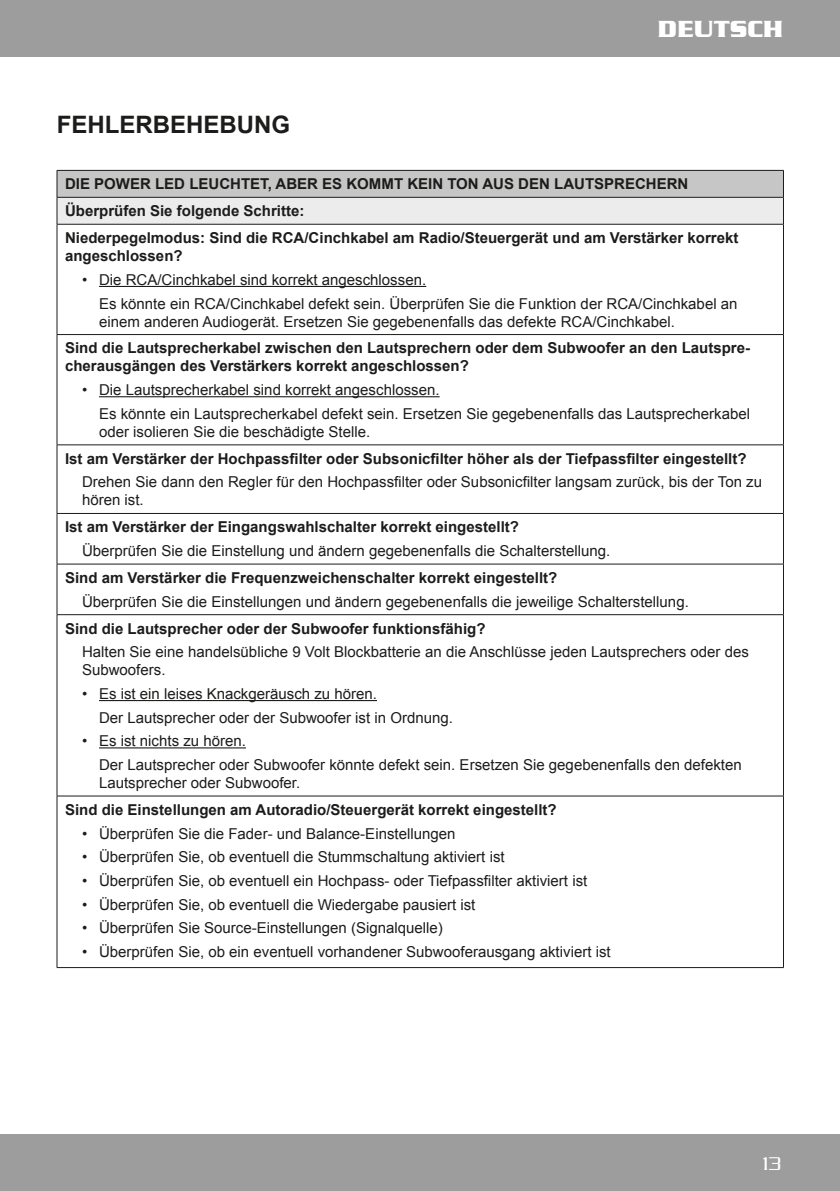
<style>
.page{position:relative;width:840px;height:1191px;background:#fff}
.page>*{position:absolute;margin:0;border:0;box-sizing:border-box;transform-origin:0 0}
.t1{font:700 24px "Arial";color:#1c1c1b}
.t2{font:700 24px "Serpentine";color:#fff}
.t3{font:300 20px "Serpentine";color:#fff}
.t4{font:15px/23.6px "Arial";color:#1c1c1b}
.t5{font:700 15px/27px "Arial";color:#1c1c1b}
</style>
<div class="page">
<div style="left:0;top:0;width:839px;height:57px;background:#9e9d9d"></div>
<div style="left:0;top:1134px;width:839px;height:57px;background:#9e9d9d"></div>
<div style="left:57px;top:170px;width:726px;height:27px;background:#c6c6c6"></div>
<div style="left:57px;top:197px;width:726px;height:27px;background:#edeced"></div>
<svg style="left:58px;top:285px;width:724px;height:512px"></svg>
<hr style="left:57px;top:224px;width:1px;height:110px;background:#1c1c1b">
<hr style="left:57px;top:335px;width:1px;height:109px;background:#1c1c1b">
<hr style="left:57px;top:445px;width:1px;height:68px;background:#1c1c1b">
<hr style="left:57px;top:514px;width:1px;height:50px;background:#1c1c1b">
<hr style="left:57px;top:564px;width:1px;height:50px;background:#1c1c1b">
<hr style="left:57px;top:615px;width:1px;height:180px;background:#1c1c1b">
<hr style="left:57px;top:796px;width:1px;height:171px;background:#1c1c1b">
<hr style="left:57px;top:170px;width:726px;height:1px;background:#1c1c1b">
<hr style="left:57px;top:224px;width:726px;height:1px;background:#1c1c1b">
<hr style="left:57px;top:334px;width:726px;height:1px;background:#1c1c1b">
<hr style="left:57px;top:444px;width:726px;height:1px;background:#1c1c1b">
<hr style="left:57px;top:513px;width:726px;height:1px;background:#1c1c1b">
<hr style="left:57px;top:564px;width:726px;height:1px;background:#1c1c1b">
<hr style="left:57px;top:614px;width:726px;height:1px;background:#1c1c1b">
<hr style="left:57px;top:795px;width:726px;height:1px;background:#1c1c1b">
<hr style="left:57px;top:967px;width:726px;height:1px;background:#1c1c1b">
<hr style="left:57px;top:197px;width:726px;height:1px;background:#1c1c1b">
<svg style="left:57px;top:171px;width:1px;height:53px"></svg>
<hr style="left:782px;top:224px;width:1px;height:110px;background:#1c1c1b">
<hr style="left:782px;top:335px;width:1px;height:109px;background:#1c1c1b">
<hr style="left:782px;top:445px;width:1px;height:68px;background:#1c1c1b">
<hr style="left:782px;top:514px;width:1px;height:50px;background:#1c1c1b">
<hr style="left:782px;top:564px;width:1px;height:50px;background:#1c1c1b">
<hr style="left:782px;top:615px;width:1px;height:180px;background:#1c1c1b">
<hr style="left:782px;top:796px;width:1px;height:171px;background:#1c1c1b">
<hr style="left:99px;top:286px;width:327px;height:1px;background:#1c1c1b">
<hr style="left:99px;top:396px;width:340px;height:1px;background:#1c1c1b">
<hr style="left:99px;top:700px;width:278px;height:1px;background:#1c1c1b">
<hr style="left:99px;top:747px;width:147px;height:1px;background:#1c1c1b">
<h1 class="t1" style="left:57px;top:109px;width:235px">FEHLERBEHEBUNG</h1>
<h1 class="t2" style="left:657px;top:13px;width:127px">DEUTSCH</h1>
<p class="t5" style="left:65px;top:171px;width:674px">DIE POWER LED LEUCHTET, ABER ES KOMMT KEIN TON AUS DEN LAUTSPRECHERN<br>Überprüfen Sie folgende Schritte:<br>Niederpegelmodus: Sind die RCA/Cinchkabel am Radio/Steuergerät und am Verstärker korrekt</p>
<p class="t5" style="left:65px;top:243px;width:119px">angeschlossen?</p>
<p class="t4" style="left:99px;top:268px;width:639px;text-indent:-17px">• Die RCA/Cinchkabel sind korrekt angeschlossen.<br>Es könnte ein RCA/Cinchkabel defekt sein. Überprüfen Sie die Funktion der RCA/Cinchkabel an</p>
<p class="t4" style="left:99px;top:310px;width:577px">einem anderen Audiogerät. Ersetzen Sie gegebenenfalls das defekte RCA/Cinchkabel.</p>
<p class="t5" style="left:65px;top:340px;width:686px;line-height:18px">Sind die Lautsprecherkabel zwischen den Lautsprechern oder dem Subwoofer an den Lautspre&shy;cherausgängen des Verstärkers korrekt angeschlossen?</p>
<p class="t4" style="left:99px;top:378px;width:652px;text-indent:-17px">• Die Lautsprecherkabel sind korrekt angeschlossen.<br>Es könnte ein Lautsprecherkabel defekt sein. Ersetzen Sie gegebenenfalls das Lautsprecherkabel</p>
<p class="t4" style="left:99px;top:420px;width:272px">oder isolieren Sie die beschädigte Stelle.</p>
<p class="t5" style="left:65px;top:445px;width:682px">Ist am Verstärker der Hochpassfilter oder Subsonicfilter höher als der Tiefpassfilter eingestellt?</p>
<p class="t4" style="left:82px;top:473px;width:681px;line-height:18px">Drehen Sie dann den Regler für den Hochpassfilter oder Subsonicfilter langsam zurück, bis der Ton zu hören ist.</p>
<p class="t5" style="left:65px;top:514px;width:455px">Ist am Verstärker der Eingangswahlschalter korrekt eingestellt?</p>
<p class="t4" style="left:82px;top:539px;width:529px">Überprüfen Sie die Einstellung und ändern gegebenenfalls die Schalterstellung.</p>
<p class="t5" style="left:65px;top:565px;width:493px">Sind am Verstärker die Frequenzweichenschalter korrekt eingestellt?</p>
<p class="t4" style="left:82px;top:590px;width:608px">Überprüfen Sie die Einstellungen und ändern gegebenenfalls die jeweilige Schalterstellung.</p>
<p class="t5" style="left:65px;top:615px;width:422px">Sind die Lautsprecher oder der Subwoofer funktionsfähig?</p>
<p class="t4" style="left:82px;top:643px;width:668px;line-height:18px">Halten Sie eine handelsübliche 9 Volt Blockbatterie an die Anschlüsse jeden Lautsprechers oder des<br>Subwoofers.</p>
<p class="t4" style="left:99px;top:682px;width:355px;text-indent:-17px">• Es ist ein leises Knackgeräusch zu hören.<br>Der Lautsprecher oder der Subwoofer ist in Ordnung.</p>
<p class="t4" style="left:99px;top:729px;width:644px;text-indent:-17px">• Es ist nichts zu hören.<br>Der Lautsprecher oder Subwoofer könnte defekt sein. Ersetzen Sie gegebenenfalls den defekten</p>
<p class="t4" style="left:99px;top:771px;width:202px">Lautsprecher oder Subwoofer.</p>
<p class="t5" style="left:65px;top:796px;width:493px">Sind die Einstellungen am Autoradio/Steuergerät korrekt eingestellt?</p>
<p class="t4" style="left:82px;top:821px;width:375px">• Überprüfen Sie die Fader- und Balance-Einstellungen</p>
<p class="t4" style="left:82px;top:845px;width:424px">• Überprüfen Sie, ob eventuell die Stummschaltung aktiviert ist</p>
<p class="t4" style="left:82px;top:869px;width:506px">• Überprüfen Sie, ob eventuell ein Hochpass- oder Tiefpassfilter aktiviert ist</p>
<p class="t4" style="left:82px;top:892px;width:395px">• Überprüfen Sie, ob eventuell die Wiedergabe pausiert ist</p>
<p class="t4" style="left:82px;top:916px;width:362px">• Überprüfen Sie Source-Einstellungen (Signalquelle)</p>
<p class="t4" style="left:82px;top:940px;width:530px">• Überprüfen Sie, ob ein eventuell vorhandener Subwooferausgang aktiviert ist</p>
<h2 class="t3" style="left:762px;top:1152px;width:20px">13</h2>
</div>
